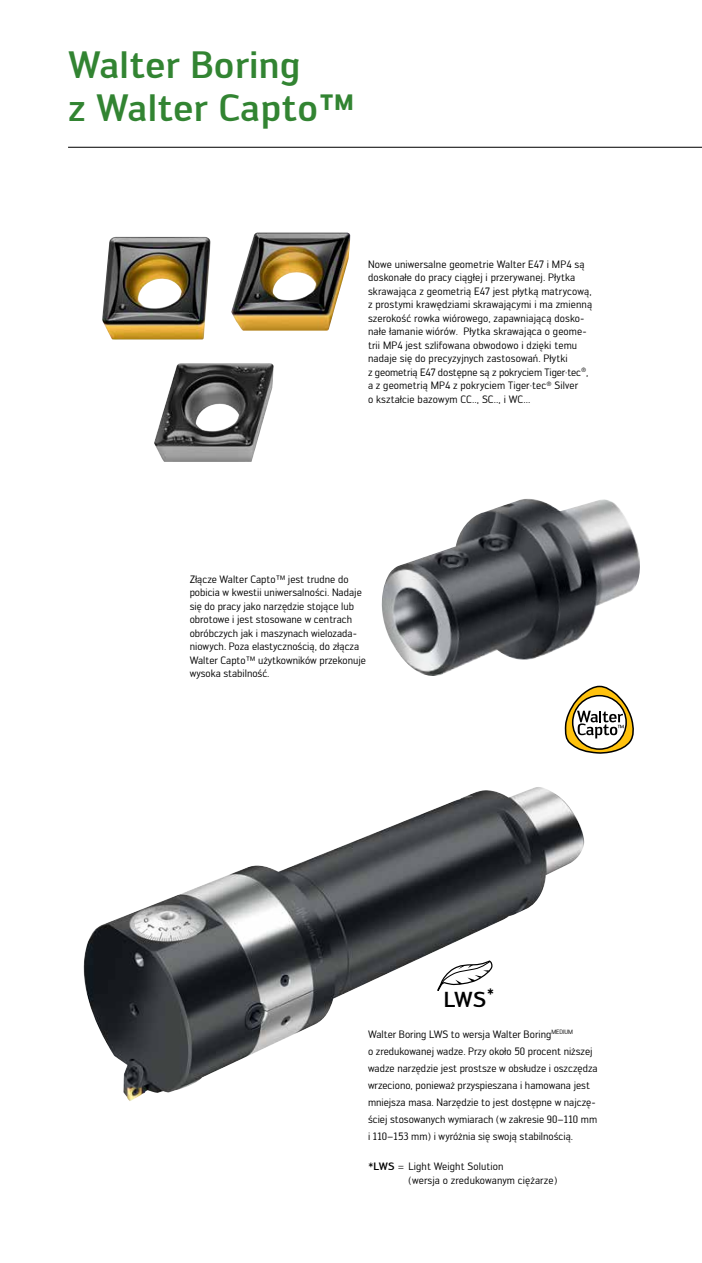
<style>
.page{position:relative;width:702px;height:1263px;background:#fff}
.page>*{position:absolute;margin:0;border:0;box-sizing:border-box;transform-origin:0 0}
.t1{font:500 37.5px/43.5px "Walter PRO";color:#328432}
.t2{font:500 21.3px "Walter PRO";color:#000}
.t3{font:10.5px/13.5px "Walter PRO";color:#000}
.s1{font-weight:500}
</style>
<div class="page">
<img style="left:231px;top:233px;width:119px;height:98px">
<img style="left:102px;top:237px;width:108px;height:102px">
<img style="left:381px;top:499px;width:259px;height:177px">
<img style="left:83px;top:787px;width:501px;height:314px">
<svg style="left:565px;top:686px;width:69px;height:68px"></svg>
<img style="left:154px;top:363px;width:111px;height:96px">
<hr style="left:68px;top:147px;width:634px;height:1px;background:#000">
<svg style="left:437px;top:960px;width:55px;height:32px"></svg>
<h1 class="t1" style="left:68px;top:42px;width:288px">Walter Boring<br>z Walter Capto™</h1>
<p class="t3" style="left:368px;top:257px;width:226px">Nowe uniwersalne geometrie Walter E47 i MP4 są doskonałe do pracy ciągłej i przerywanej. Płytka skrawająca z geometrią E47 jest płytką matrycową, z prostymi krawędziami skrawającymi i ma zmienną szerokość rowka wiórowego, zapawniającą dosko&shy;nałe łamanie wiórów. Płytka skrawająca o geome&shy;trii MP4 jest szlifowana obwodowo i dzięki temu nadaje się do precyzyjnych zastosowań. Płytki<br>z geometrią E47 dostępne są z pokryciem Tiger·tec<sup>®</sup>, a z geometrią MP4 z pokryciem Tiger·tec<sup>®</sup> Silver<br>o kształcie bazowym CC.., SC.., i WC...</p>
<p class="t3" style="left:190px;top:572px;width:178px">Złącze Walter Capto™ jest trudne do pobicia w kwestii uniwersalności. Nadaje się do pracy jako narzędzie stojące lub obrotowe i jest stosowane w centrach obróbczych jak i maszynach wielozada&shy;niowych. Poza elastycznością, do złącza Walter Capto™ użytkowników przekonuje wysoka stabilność.</p>
<h2 class="t2" style="left:443px;top:986px;width:52px">LWS<sup>*</sup></h2>
<p class="t3" style="left:368px;top:1025px;width:231px;line-height:17px">Walter Boring LWS to wersja Walter Boring<sup>MEDIUM<br></sup>o zredukowanej wadze. Przy około 50 procent niższej wadze narzędzie jest prostsze w obsłudze i oszczędza wrzeciono, ponieważ przyspieszana i hamowana jest mniejsza masa. Narzędzie to jest dostępne w najczę&shy;ściej stosowanych wymiarach (w zakresie 90–110 mm i 110–153 mm) i wyróżnia się swoją stabilnością.</p>
<p class="t3" style="left:408px;top:1159px;width:150px;text-indent:-40px">*<span class="s1">LWS</span> = Light Weight Solution<br>(wersja o zredukowanym ciężarze)</p>
</div>
